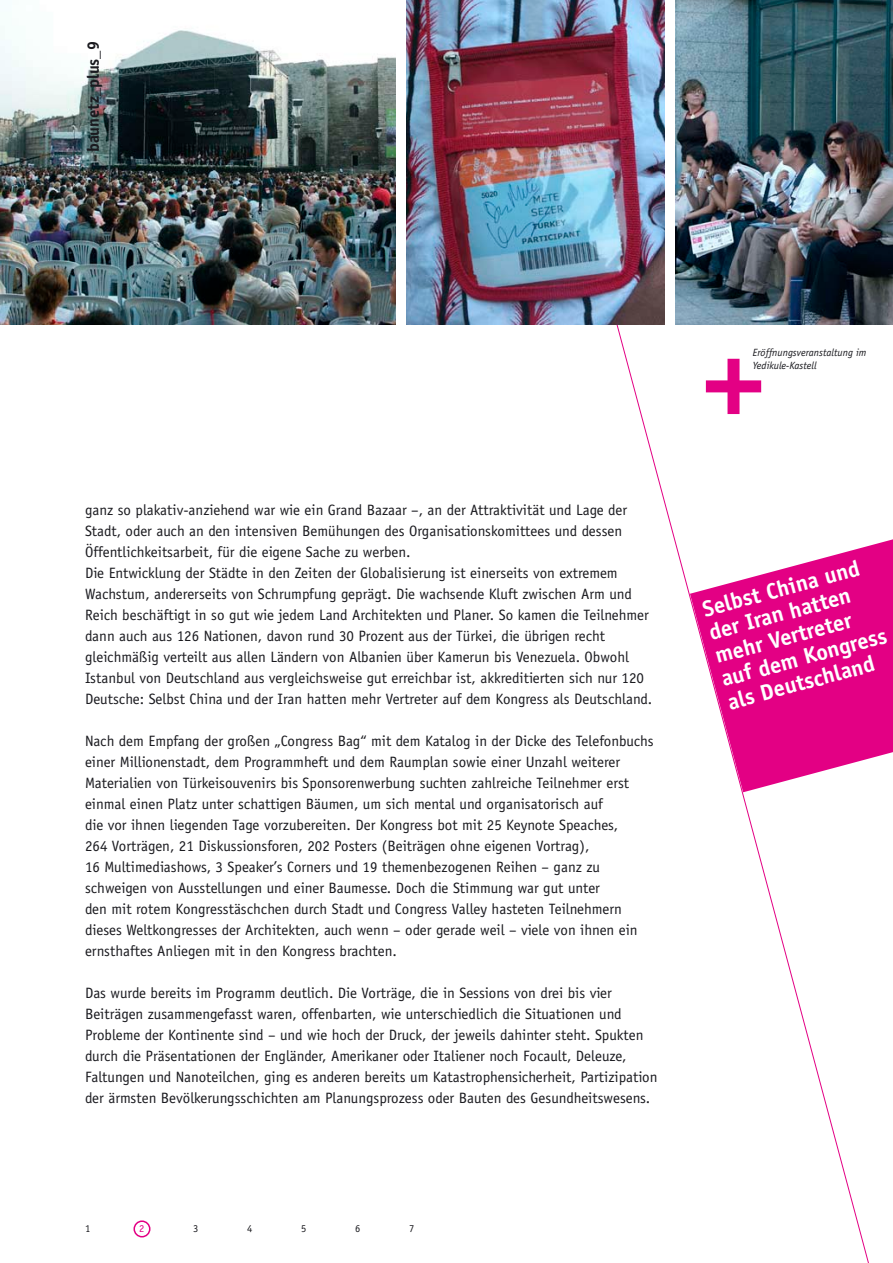
<style>
.page{position:relative;width:893px;height:1263px;background:#fff}
.page>*{position:absolute;margin:0;border:0;box-sizing:border-box;transform-origin:0 0}
.t1{font:700 22.5px/24px "Officina Sans";color:#fff}
.t2{font:700 16.5px "Officina Sans";color:#1a1a1f}
.t3{font:15px/21px "Officina Sans";color:#1a1a1f}
.t4{font:italic 10.5px/13.5px "Officina Sans";color:#1a1a1f}
.t5{font:10.5px "Officina Sans";color:#1a1a1f}
.t6{font:10.5px "Officina Sans";color:#e30084}
</style>
<div class="page">
<svg style="left:524px;top:0;width:358px;height:1263px"></svg>
<img style="left:406px;top:0;width:258px;height:324px">
<div style="left:133px;top:1220px;width:17px;height:17px;border:2px solid #e30084;border-radius:50%"></div>
<img style="left:675px;top:0;width:218px;height:324px">
<div style="left:727px;top:359px;width:12px;height:55px;background:#e30084"></div>
<div style="left:706px;top:380px;width:55px;height:12px;background:#e30084"></div>
<svg style="left:690px;top:536px;width:203px;height:256px;fill:#e30084"></svg>
<img style="left:0;top:26px;width:396px;height:298px">
<p class="t2" style="left:83px;top:152px;width:113px;rotate:-90deg">baunetz_plus_9</p>
<p class="t4" style="left:753px;top:345px;width:115px">Eröffnungsveranstaltung im<br>Yedikule-Kastell</p>
<p class="t3" style="left:85px;top:500px;width:569px">ganz so plakativ-anziehend war wie ein Grand Bazaar –, an der Attraktivität und Lage der Stadt, oder auch an den intensiven Bemühungen des Organisationskomittees und dessen Öffentlichkeitsarbeit, für die eigene Sache zu werben.<br>Die Entwicklung der Städte in den Zeiten der Globalisierung ist einerseits von extremem Wachstum, andererseits von Schrumpfung geprägt. Die wachsende Kluft zwischen Arm und Reich beschäftigt in so gut wie jedem Land Architekten und Planer. So kamen die Teilnehmer dann auch aus 126 Nationen, davon rund 30 Prozent aus der Türkei, die übrigen recht gleichmäßig verteilt aus allen Ländern von Albanien über Kamerun bis Venezuela. Obwohl Istanbul von Deutschland aus vergleichsweise gut erreichbar ist, akkreditierten sich nur 120<br>Deutsche: Selbst China und der Iran hatten mehr Vertreter auf dem Kongress als Deutschland.</p>
<p class="t3" style="left:85px;top:731px;width:570px">Nach dem Empfang der großen „Congress Bag“ mit dem Katalog in der Dicke des Telefonbuchs einer Millionenstadt, dem Programmheft und dem Raumplan sowie einer Unzahl weiterer Materialien von Türkeisouvenirs bis Sponsorenwerbung suchten zahlreiche Teilnehmer erst einmal einen Platz unter schattigen Bäumen, um sich mental und organisatorisch auf<br>die vor ihnen liegenden Tage vorzubereiten. Der Kongress bot mit 25 Keynote Speaches,<br>264 Vorträgen, 21 Diskussionsforen, 202 Posters (Beiträgen ohne eigenen Vortrag),<br>16 Multimediashows, 3 Speaker’s Corners und 19 themenbezogenen Reihen – ganz zu schweigen von Ausstellungen und einer Baumesse. Doch die Stimmung war gut unter<br>den mit rotem Kongresstäschchen durch Stadt und Congress Valley hasteten Teilnehmern dieses Weltkongresses der Architekten, auch wenn – oder gerade weil – viele von ihnen ein ernsthaftes Anliegen mit in den Kongress brachten.</p>
<p class="t3" style="left:85px;top:983px;width:574px">Das wurde bereits im Programm deutlich. Die Vorträge, die in Sessions von drei bis vier Beiträgen zusammengefasst waren, offenbarten, wie unterschiedlich die Situationen und Probleme der Kontinente sind – und wie hoch der Druck, der jeweils dahinter steht. Spukten durch die Präsentationen der Engländer, Amerikaner oder Italiener noch Focault, Deleuze, Faltungen und Nanoteilchen, ging es anderen bereits um Katastrophensicherheit, Partizipation der ärmsten Bevölkerungsschichten am Planungsprozess oder Bauten des Gesundheitswesens.</p>
<h1 class="t1" style="left:700px;top:597px;width:172px;rotate:-15deg">Selbst China und der Iran hatten mehr Vertreter auf dem Kongress als Deutschland</h1>
<p class="t5" style="left:85px;top:1222px;width:7px">1</p>
<p class="t6" style="left:139px;top:1222px;width:7px">2</p>
<p class="t5" style="left:193px;top:1222px;width:7px">3</p>
<p class="t5" style="left:247px;top:1222px;width:7px">4</p>
<p class="t5" style="left:301px;top:1222px;width:7px">5</p>
<p class="t5" style="left:355px;top:1222px;width:7px">6</p>
<p class="t5" style="left:409px;top:1222px;width:7px">7</p>
</div>
